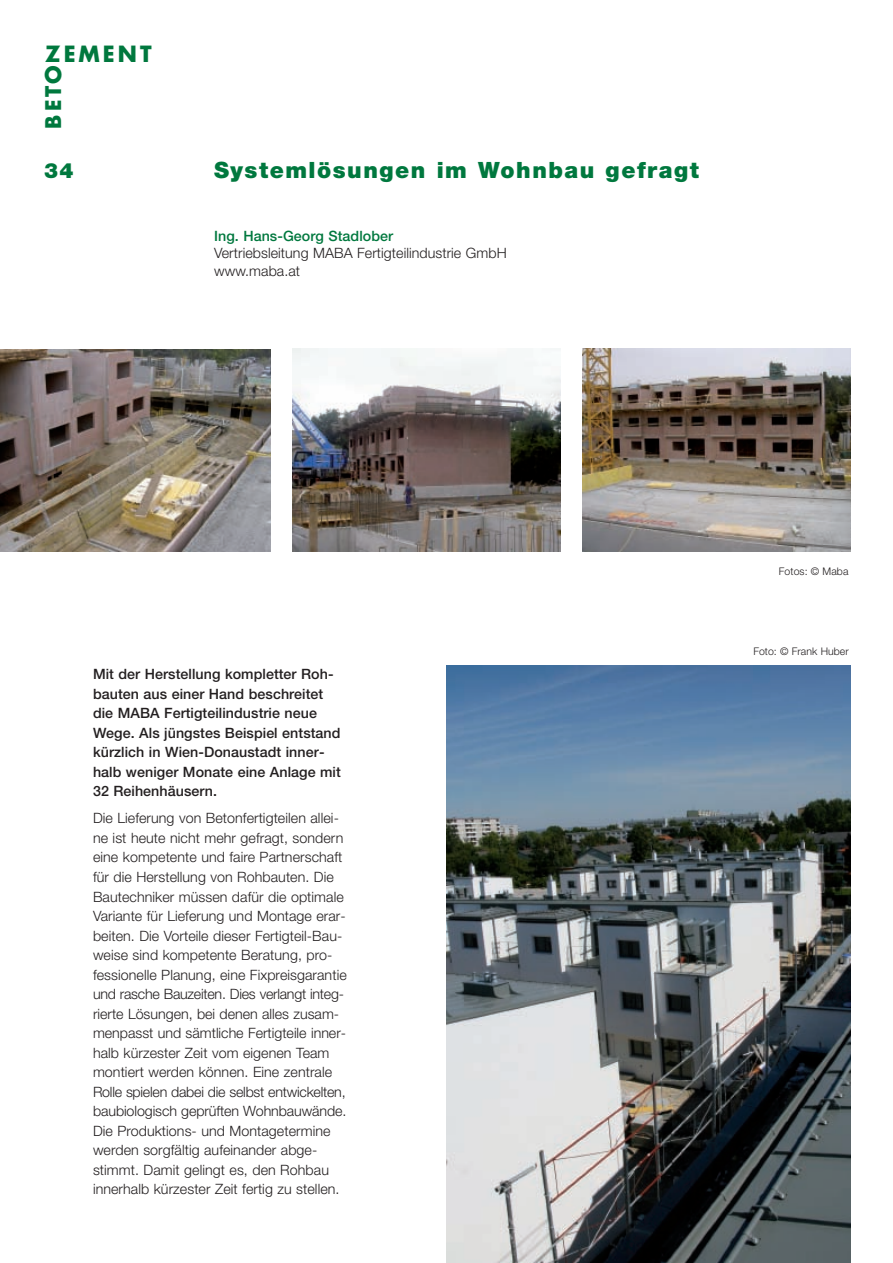
<style>
.page{position:relative;width:893px;height:1263px;background:#fff}
.page>*{position:absolute;margin:0;border:0;box-sizing:border-box;transform-origin:0 0}
.t1{font:900 22.5px "Helvetica Neue";letter-spacing:.065em;color:#00783e}
.t2{font:700 21.75px "Futura";letter-spacing:.135em;color:#00783e}
.t3{font:700 21px "Futura";color:#00783e}
.t4{font:900 21px "Helvetica Neue";color:#00783e}
.t5{font:300 14.25px/19.5px "Helvetica Neue";letter-spacing:.005em;color:#231f20}
.t6{font:500 14.25px/19.5px "Helvetica Neue";letter-spacing:.005em;color:#231f20}
.t7{font:300 10.5px "Helvetica Neue";letter-spacing:.005em;color:#231f20}
.s1{font-weight:500;color:#00783e}
</style>
<div class="page">
<img style="left:0;top:350px;width:270px;height:202px">
<img style="left:582px;top:349px;width:268px;height:203px">
<img style="left:292px;top:349px;width:268px;height:203px">
<img style="left:446px;top:666px;width:404px;height:597px">
<p class="t2" style="left:45px;top:44px;width:108px">ZEMENT</p>
<p class="t3" style="left:44px;top:129px;width:64px;rotate:-90deg">BETO</p>
<p class="t4" style="left:44px;top:163px;width:31px">34</p>
<p class="t1" style="left:214px;top:162px;width:486px">Systemlösungen im Wohnbau gefragt</p>
<p class="t5" style="left:214px;top:229px;width:294px;line-height:17.1px"><span class="s1">Ing. Hans-Georg Stadlober<br></span>Vertriebsleitung MABA Fertigteilindustrie GmbH www.maba.at</p>
<p class="t6" style="left:93px;top:666px;width:249px">Mit der Herstellung kompletter Roh&shy;bauten aus einer Hand beschreitet die MABA Fertigteilindustrie neue Wege. Als jüngstes Beispiel entstand kürzlich in Wien-Donaustadt inner&shy;halb weniger Monate eine Anlage mit 32 Reihenhäusern.</p>
<p class="t5" style="left:93px;top:810px;width:255px">Die Lieferung von Betonfertigteilen allei&shy;ne ist heute nicht mehr gefragt, sondern eine kompetente und faire Partnerschaft für die Herstellung von Rohbauten. Die Bautechniker müssen dafür die optimale Variante für Lieferung und Montage erar&shy;beiten. Die Vorteile dieser Fertigteil-Bau&shy;weise sind kompetente Beratung, pro&shy;fessionelle Planung, eine Fixpreisgarantie und rasche Bauzeiten. Dies verlangt integ&shy;rierte Lösungen, bei denen alles zusam&shy;menpasst und sämtliche Fertigteile inner&shy;halb kürzester Zeit vom eigenen Team montiert werden können. Eine zentrale Rolle spielen dabei die selbst entwickelten, baubiologisch geprüften Wohnbauwände.<br>Die Produktions- und Montagetermine werden sorgfältig aufeinander abge&shy;stimmt. Damit gelingt es, den Rohbau innerhalb kürzester Zeit fertig zu stellen.</p>
<p class="t7" style="left:779px;top:567px;width:71px">Fotos: © Maba</p>
<p class="t7" style="left:753px;top:648px;width:97px">Foto: © Frank Huber</p>
</div>
